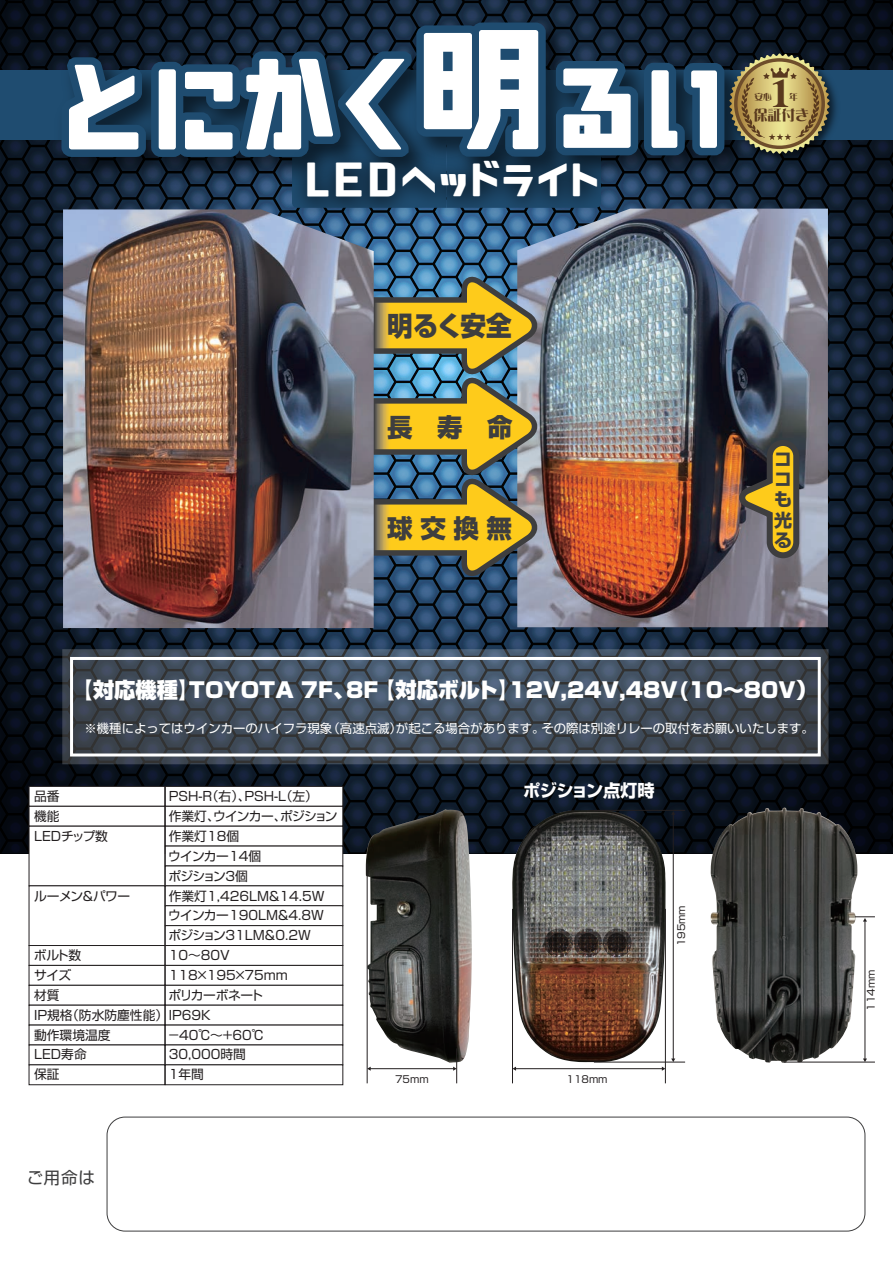
<style>
.page{position:relative;width:893px;height:1263px;background:#fff}
.page>*{position:absolute;margin:0;border:0;box-sizing:border-box;transform-origin:0 0}
.t1{font:120.45px "Nikkyou Sans";letter-spacing:.085em;color:#fff}
.t2{font:48.3px "Nikkyou Sans";letter-spacing:.03em;color:#fff}
.t3{font:37.5px "DF Lei Ga So W9 WING RKSJ H";color:#59391e}
.t4{font:800 27px "Shin Go Pro";letter-spacing:-.025em;color:#3e3e3f;scale:.95 1}
.t5{font:800 25.5px "Shin Go Pro";color:#3e3e3f}
.t6{font:900 21.3px "Shin Go Pro";color:#fff}
.t7{font:700 18px/20.4px "Shin Go Pro";color:#3e3e3f;text-align:justify}
.t8{font:700 17.25px "Shin Go Pro";letter-spacing:-.025em;color:#fff}
.t9{font:16.65px "Shin Go Pro";color:#3e3e3f}
.t10{font:13.95px "DF Lei Ga So W9 WING RKSJ H";color:#59391e}
.t11{font:12.75px/19.8px "Shin Go Pro";color:#231f20}
.t12{font:12.45px "Shin Go Pro";color:#fff}
.t13{font:9.9px "Shin Go Pro";color:#231f20}
.t14{font:8.7px "DF Lei Ga So W9 WING RKSJ H";color:#59391e}
.s1{font-size:135.6px}
.s2{font-size:39.75px}
</style>
<div class="page">
<div style="left:29px;top:826px;width:136px;height:60px;background:#fff;border:1px solid #231f20"></div>
<div style="left:29px;top:945px;width:136px;height:20px;background:#fff;border:1px solid #231f20"></div>
<div style="left:29px;top:965px;width:136px;height:20px;background:#fff;border:1px solid #231f20"></div>
<div style="left:29px;top:985px;width:136px;height:20px;background:#fff;border:1px solid #231f20"></div>
<div style="left:29px;top:1005px;width:136px;height:20px;background:#fff;border:1px solid #231f20"></div>
<div style="left:29px;top:1025px;width:136px;height:20px;background:#fff;border:1px solid #231f20"></div>
<div style="left:29px;top:1045px;width:136px;height:20px;background:#fff;border:1px solid #231f20"></div>
<div style="left:29px;top:1065px;width:136px;height:20px;background:#fff;border:1px solid #231f20"></div>
<div style="left:165px;top:846px;width:178px;height:20px;background:#fff;border:1px solid #231f20"></div>
<div style="left:165px;top:866px;width:178px;height:20px;background:#fff;border:1px solid #231f20"></div>
<div style="left:165px;top:905px;width:178px;height:21px;background:#fff;border:1px solid #231f20"></div>
<div style="left:165px;top:925px;width:178px;height:21px;background:#fff;border:1px solid #231f20"></div>
<div style="left:165px;top:945px;width:178px;height:20px;background:#fff;border:1px solid #231f20"></div>
<div style="left:165px;top:965px;width:178px;height:20px;background:#fff;border:1px solid #231f20"></div>
<div style="left:165px;top:985px;width:178px;height:20px;background:#fff;border:1px solid #231f20"></div>
<div style="left:165px;top:1005px;width:178px;height:20px;background:#fff;border:1px solid #231f20"></div>
<div style="left:165px;top:1025px;width:178px;height:20px;background:#fff;border:1px solid #231f20"></div>
<div style="left:165px;top:1045px;width:178px;height:20px;background:#fff;border:1px solid #231f20"></div>
<div style="left:165px;top:1065px;width:178px;height:20px;background:#fff;border:1px solid #231f20"></div>
<div style="left:107px;top:1117px;width:758px;height:114px;border:1px solid #3e3e3f;border-radius:18px"></div>
<img style="left:364px;top:853px;width:109px;height:210px">
<hr style="left:370px;top:1068px;width:84px;height:1px;background:#231f20">
<hr style="left:456px;top:1048px;width:1px;height:35px;background:#231f20">
<hr style="left:367px;top:864px;width:1px;height:219px;background:#231f20">
<img style="left:708px;top:853px;width:151px;height:210px">
<hr style="left:784px;top:1062px;width:91px;height:1px;background:#231f20">
<hr style="left:865px;top:921px;width:1px;height:138px;background:#231f20">
<svg style="left:855px;top:916px;width:20px;height:5px"></svg>
<svg style="left:863px;top:1058px;width:4px;height:4px"></svg>
<img style="left:510px;top:853px;width:158px;height:211px">
<svg style="left:544px;top:928px;width:29px;height:29px"></svg>
<svg style="left:574px;top:928px;width:28px;height:29px"></svg>
<svg style="left:578px;top:933px;width:20px;height:20px"></svg>
<svg style="left:549px;top:933px;width:19px;height:20px"></svg>
<svg style="left:603px;top:928px;width:29px;height:29px"></svg>
<hr style="left:594px;top:1062px;width:91px;height:1px;background:#231f20">
<hr style="left:673px;top:814px;width:1px;height:245px;background:#231f20">
<img style="left:0;top:0;width:893px;height:853px">
<svg style="left:671px;top:1058px;width:4px;height:4px"></svg>
<hr style="left:515px;top:1068px;width:147px;height:1px;background:#231f20">
<hr style="left:665px;top:909px;width:1px;height:174px;background:#231f20">
<hr style="left:512px;top:909px;width:1px;height:174px;background:#231f20">
<p class="t1" style="left:61px;top:25px;width:665px">とにかく<span class="s1">明</span>るい</p>
<p class="t2" style="left:305px;top:146px;width:297px"><span class="s2">ＬＥＤ</span>ヘッドライト</p>
<p class="t3" style="left:770px;top:75px;width:22px">1</p>
<p class="t14" style="left:754px;top:93px;width:19px">安心</p>
<p class="t14" style="left:789px;top:93px;width:10px">年</p>
<p class="t10" style="left:753px;top:108px;width:57px">保証付き</p>
<p class="t4" style="left:387px;top:304px;width:132px">明るく安全</p>
<p class="t5" style="left:387px;top:407px;width:127px">長　寿　命</p>
<p class="t5" style="left:387px;top:508px;width:126px">球交換無</p>
<p class="t7" style="left:774px;top:447px;width:19px">ココも光る</p>
<p class="t6" style="left:71px;top:673px;width:747px">【対応機種】TOYOTA 7F、8F【対応ボルト】12V,24V,48V(10～80V）</p>
<p class="t12" style="left:85px;top:718px;width:731px">※機種によってはウインカーのハイフラ現象（高速点滅）が起こる場合があります。その際は別途リレーの取付をお願いいたします。</p>
<p class="t11" style="left:34px;top:785px;width:75px">品番<br>機能<br>LEDチップ数</p>
<p class="t11" style="left:168px;top:785px;width:171px">PSH-R（右）、PSH-L（左）<br>作業灯、ウインカー、ポジション作業灯18個<br>ウインカー14個<br>ポジション3個<br>作業灯1,426LM&amp;14.5Wウインカー190LM&amp;4.8Wポジション31LM&amp;0.2W<br>10～80V<br>118×195×75mm<br>ポリカーボネート</p>
<p class="t11" style="left:168px;top:1023px;width:99px">－40℃～+60℃<br>30,000時間<br>1年間</p>
<p class="t11" style="left:34px;top:884px;width:98px">ルーメン&amp;パワー</p>
<p class="t11" style="left:34px;top:944px;width:178px">ボルト数<br>サイズ<br>材質<br>IP規格（防水防塵性能）IP69K動作環境温度<br>LED寿命<br>保証</p>
<p class="t9" style="left:27px;top:1164px;width:70px">ご用命は</p>
<p class="t13" style="left:395px;top:1071px;width:35px">75mm</p>
<p class="t8" style="left:523px;top:776px;width:133px">ポジション点灯時</p>
<p class="t13" style="left:673px;top:946px;width:43px;rotate:-90deg">195mm</p>
<p class="t13" style="left:567px;top:1071px;width:43px">118mm</p>
<p class="t13" style="left:863px;top:1010px;width:43px;rotate:-90deg">114mm</p>
</div>
